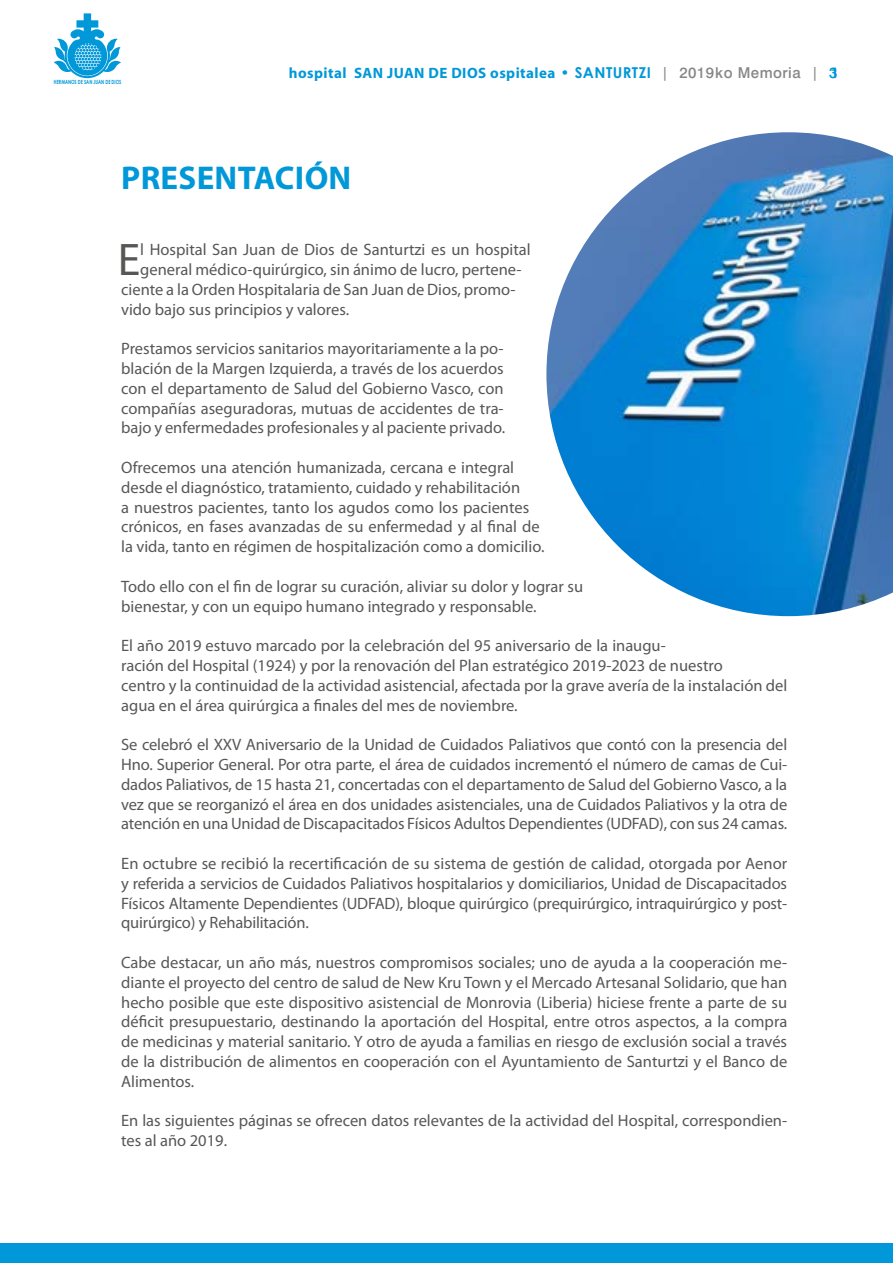
<style>
.page{position:relative;width:893px;height:1263px;background:#fff}
.page>*{position:absolute;margin:0;border:0;box-sizing:border-box;transform-origin:0 0}
.t1{font:45.9px "Myriad Pro";color:#575756}
.t2{font:700 33px "Myriad";letter-spacing:.01em;color:#0098d8}
.t3{font:16.5px/19.8px "Myriad Pro";color:#575756;text-align:justify}
.t4{font:700 15px "Myriad";letter-spacing:.03em;color:#0098d8}
.t5{font:500 15px "Swiss 721 BT";color:#0098d8}
.t6{font:700 5.7px "Century Gothic";color:#0098d8;scale:.72 1}
.s1{font-family:"Century Gothic"}
.s2{font-family:"Century Gothic";color:#878787}
.s3{font-family:"Swiss 721 BT";font-weight:500;color:#878787}
.s4{font-family:"Swiss 721 BT";font-weight:500}
</style>
<div class="page">
<svg style="left:54px;top:13px;width:67px;height:66px"></svg>
<div style="left:0;top:1244px;width:893px;height:19px;background:#0098d8"></div>
<img style="left:546px;top:132px;width:347px;height:484px">
<p class="t6" style="left:54px;top:78px;width:95px">HERMANOS DE SAN JUAN DE DIOS</p>
<p class="t4" style="left:289px;top:65px;width:550px">hospital SAN JUAN DE DIOS ospitalea <span class="s1">• SANTURTZI</span> <span class="s2">|</span> <span class="s3">2019 ko Memoria</span> <span class="s2">|</span> <span class="s4">3</span></p>
<p class="t5" style="left:831px;top:63px;width:10px">1</p>
<h2 class="t2" style="left:121px;top:161px;width:232px">PRESENTACIÓN</h2>
<h1 class="t1" style="left:118px;top:231px;width:24px">E</h1>
<p class="t3" style="left:140px;top:239px;width:392px">l Hospital San Juan de Dios de Santurtzi es un hospital</p>
<p class="t3" style="left:140px;top:259px;width:383px">general médico-quirúrgico, sin ánimo de lucro, pertene-</p>
<p class="t3" style="left:121px;top:279px;width:396px">ciente a la Orden Hospitalaria de San Juan de Dios, promo-</p>
<p class="t3" style="left:121px;top:299px;width:229px">vido bajo sus principios y valores.</p>
<p class="t3" style="left:121px;top:338px;width:386px">Prestamos servicios sanitarios mayoritariamente a la po&shy;blación de la Margen Izquierda, a través de los acuerdos con el departamento de Salud del Gobierno Vasco, con compañías aseguradoras, mutuas de accidentes de tra&shy;bajo y enfermedades profesionales y al paciente privado.</p>
<p class="t3" style="left:121px;top:457px;width:425px;text-align:left">Ofrecemos una atención humanizada, cercana e integral desde el diagnóstico, tratamiento, cuidado y rehabilitación<br>a nuestros pacientes, tanto los agudos como los pacientes crónicos, en fases avanzadas de su enfermedad y al final de la vida, tanto en régimen de hospitalización como a domicilio.</p>
<p class="t3" style="left:121px;top:576px;width:464px">Todo ello con el fin de lograr su curación, aliviar su dolor y lograr su bienestar, y con un equipo humano integrado y responsable.</p>
<p class="t3" style="left:121px;top:635px;width:668px;text-align:left">El año 2019 estuvo marcado por la celebración del 95 aniversario de la inaugu-<br>ración del Hospital (1924) y por la renovación del Plan estratégico 2019-2023 de nuestro<br>centro y la continuidad de la actividad asistencial, afectada por la grave avería de la instalación del agua en el área quirúrgica a finales del mes de noviembre.</p>
<p class="t3" style="left:121px;top:734px;width:668px">Se celebró el XXV Aniversario de la Unidad de Cuidados Paliativos que contó con la presencia del Hno. Superior General. Por otra parte, el área de cuidados incrementó el número de camas de Cui&shy;dados Paliativos, de 15 hasta 21, concertadas con el departamento de Salud del Gobierno Vasco, a la vez que se reorganizó el área en dos unidades asistenciales, una de Cuidados Paliativos y la otra de atención en una Unidad de Discapacitados Físicos Adultos Dependientes (UDFAD), con sus 24 camas.</p>
<p class="t3" style="left:121px;top:853px;width:668px">En octubre se recibió la recertificación de su sistema de gestión de calidad, otorgada por Aenor y referida a servicios de Cuidados Paliativos hospitalarios y domiciliarios, Unidad de Discapacitados Físicos Altamente Dependientes (UDFAD), bloque quirúrgico (prequirúrgico, intraquirúrgico y post&shy;quirúrgico) y Rehabilitación.</p>
<p class="t3" style="left:121px;top:952px;width:668px">Cabe destacar, un año más, nuestros compromisos sociales; uno de ayuda a la cooperación me&shy;diante el proyecto del centro de salud de New Kru Town y el Mercado Artesanal Solidario, que han hecho posible que este dispositivo asistencial de Monrovia (Liberia) hiciese frente a parte de su déficit presupuestario, destinando la aportación del Hospital, entre otros aspectos, a la compra de medicinas y material sanitario. Y otro de ayuda a familias en riesgo de exclusión social a través de la distribución de alimentos en cooperación con el Ayuntamiento de Santurtzi y el Banco de Alimentos.</p>
<p class="t3" style="left:121px;top:1111px;width:667px">En las siguientes páginas se ofrecen datos relevantes de la actividad del Hospital, correspondien&shy;tes al año 2019.</p>
</div>
